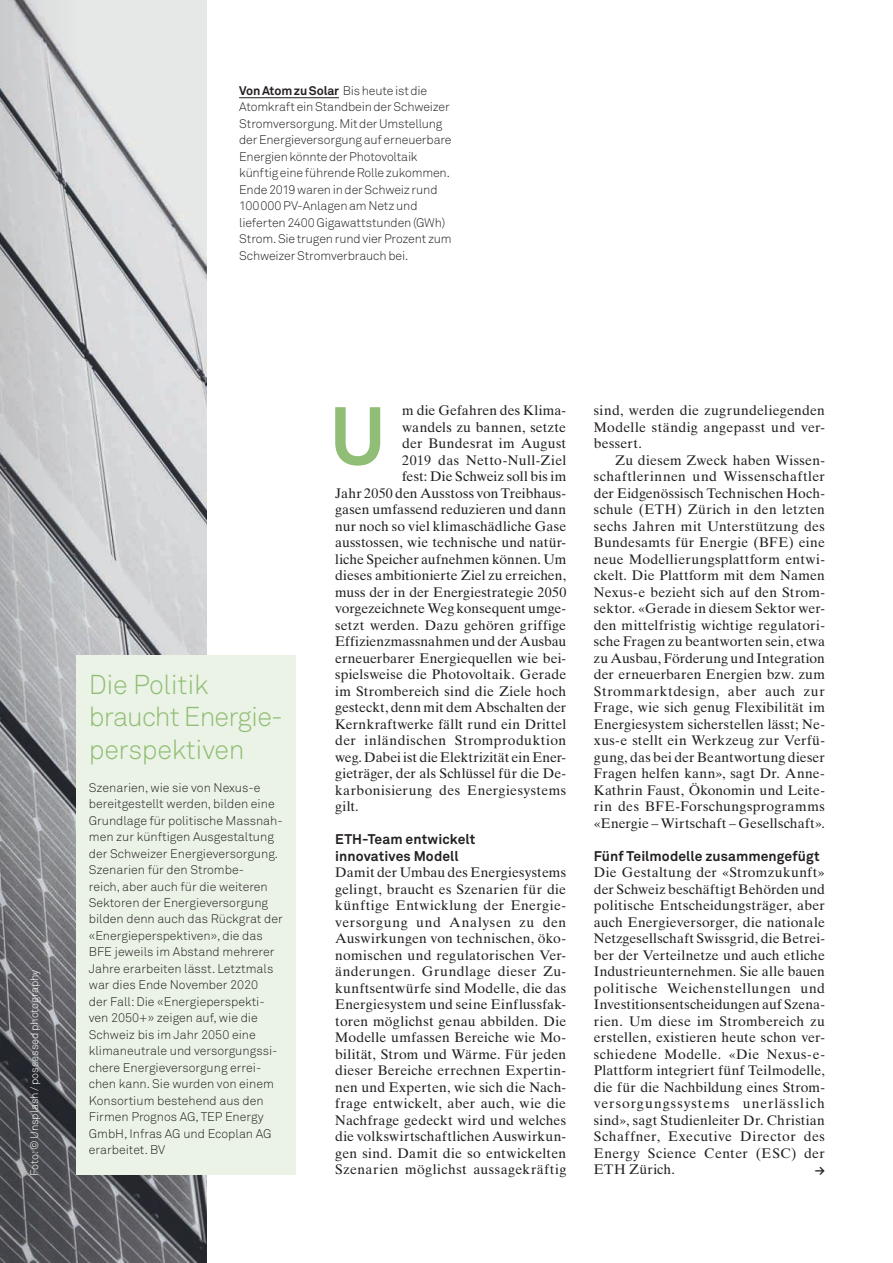
<style>
.page{position:relative;width:893px;height:1263px;background:#fff}
.page>*{position:absolute;margin:0;border:0;box-sizing:border-box;transform-origin:0 0}
.t1{font:700 81px "Akkurat Std";color:#91be76}
.t2{font:300 27px/32.4px "Akkurat Std";letter-spacing:-.01em;color:#91be76}
.t3{font:13.8px/16.5px "Times Ten LT Std";letter-spacing:.015em;color:#231f20;text-align:justify}
.t4{font:13.8px "Times Ten LT Std";letter-spacing:-.005em;color:#231f20}
.t5{font:700 13.8px/16.5px "Akkurat Std";letter-spacing:.005em;color:#231f20}
.t6{font:13.8px "Times Ten LT Std";letter-spacing:.035em;color:#231f20}
.t7{font:700 12.75px "Akkurat Std";color:#231f20}
.t8{font:300 12.3px/16.5px "Akkurat Std";color:#231f20}
.t9{font:300 10.8px "Akkurat Std";letter-spacing:-.005em;color:#fff}
.s1{font-weight:700}
</style>
<div class="page">
<img style="left:77px;top:0;width:129px;height:1263px">
<svg style="left:0;top:0;width:77px;height:1263px;background:#989a9d"></svg>
<hr style="left:239px;top:97px;width:100px;height:1px;background:#231f20">
<div style="left:76px;top:655px;width:220px;height:519px;background:#ebf3e6"></div>
<p class="t8" style="left:239px;top:82px;width:214px"><span class="s1">Von Atom zu Solar</span> Bis heute ist die Atomkraft ein Standbein der Schweizer Stromversorgung. Mit der Umstellung der Energieversorgung auf erneuerbare Energien könnte der Photovoltaik künftig eine führende Rolle zukommen.<br>Ende 2019 waren in der Schweiz rund 100000 PV-Anlagen am Netz und lieferten 2400 Gigawattstunden (GWh)<br>Strom. Sie trugen rund vier Prozent zum Schweizer Stromverbrauch bei.</p>
<p class="t9" style="left:28px;top:1176px;width:208px;rotate:-90deg">Foto: © Unsplash / possessed photography</p>
<h2 class="t2" style="left:89px;top:669px;width:195px">Die Politik braucht Energie&shy;perspektiven</h2>
<p class="t8" style="left:89px;top:779px;width:195px">Szenarien, wie sie von Nexus-e bereitgestellt werden, bilden eine<br>Grundlage für politische Massnah&shy;men zur künftigen Ausgestaltung der Schweizer Energieversorgung.<br>Szenarien für den Strombe-<br>reich, aber auch für die weiteren<br>Sektoren der Energieversorgung bilden denn auch das Rückgrat der «Energieperspektiven», die das<br>BFE jeweils im Abstand mehrerer<br>Jahre erarbeiten lässt. Letztmals war dies Ende November 2020<br>der Fall: Die «Energieperspekti&shy;ven 2050+» zeigen auf, wie die<br>Schweiz bis im Jahr 2050 eine klimaneutrale und versorgungssi&shy;chere Energieversorgung errei&shy;chen kann. Sie wurden von einem<br>Konsortium bestehend aus den<br>Firmen Prognos AG, TEP Energy<br>GmbH, Infras AG und Ecoplan AG erarbeitet. BV</p>
<h1 class="t1" style="left:330px;top:386px;width:57px">U</h1>
<p class="t3" style="left:402px;top:402px;width:166px">m die Gefahren des Klima-</p>
<p class="t3" style="left:402px;top:419px;width:166px">wandels zu bannen, setzte</p>
<p class="t3" style="left:402px;top:435px;width:165px">der Bundesrat im August</p>
<p class="t3" style="left:402px;top:452px;width:166px">2019 das Netto-Null-Ziel</p>
<p class="t3" style="left:402px;top:468px;width:166px">fest: Die Schweiz soll bis im</p>
<p class="t3" style="left:335px;top:485px;width:233px">Jahr 2050 den Ausstoss von Treibhaus-</p>
<p class="t3" style="left:335px;top:501px;width:233px">gasen umfassend reduzieren und dann</p>
<p class="t3" style="left:335px;top:518px;width:233px">nur noch so viel klimaschädliche Gase</p>
<p class="t3" style="left:335px;top:534px;width:233px">ausstossen, wie technische und natür-</p>
<p class="t4" style="left:335px;top:551px;width:233px">liche Speicher aufnehmen können. Um</p>
<p class="t3" style="left:335px;top:567px;width:233px">dieses ambitionierte Ziel zu erreichen,</p>
<p class="t3" style="left:335px;top:584px;width:233px">muss der in der Energiestrategie 2050</p>
<p class="t4" style="left:335px;top:600px;width:233px">vorgezeichnete Weg konsequent umge-</p>
<p class="t3" style="left:335px;top:617px;width:233px">setzt werden. Dazu gehören griffige</p>
<p class="t3" style="left:335px;top:633px;width:233px">Effizienzmassnahmen und der Ausbau</p>
<p class="t3" style="left:335px;top:650px;width:233px">erneuerbarer Energiequellen wie bei-</p>
<p class="t3" style="left:335px;top:666px;width:233px">spielsweise die Photovoltaik. Gerade</p>
<p class="t3" style="left:335px;top:682px;width:233px">im Strombereich sind die Ziele hoch</p>
<p class="t3" style="left:335px;top:699px;width:233px">gesteckt, denn mit dem Abschalten der</p>
<p class="t3" style="left:335px;top:715px;width:232px">Kernkraftwerke fällt rund ein Drittel</p>
<p class="t3" style="left:335px;top:732px;width:233px">der inländischen Stromproduktion</p>
<p class="t4" style="left:335px;top:749px;width:233px">weg. Dabei ist die Elektrizität ein Ener-</p>
<p class="t3" style="left:335px;top:765px;width:233px">gieträger, der als Schlüssel für die De-</p>
<p class="t3" style="left:335px;top:781px;width:233px">karbonisierung des Energiesystems</p>
<p class="t3" style="left:335px;top:798px;width:25px">gilt.</p>
<p class="t5" style="left:335px;top:831px;width:142px">ETH-Team entwickelt innovatives Modell</p>
<p class="t3" style="left:335px;top:864px;width:233px">Damit der Umbau des Energiesystems gelingt, braucht es Szenarien für die künftige Entwicklung der Energie&shy;versorgung und Analysen zu den Auswirkungen von technischen, öko&shy;nomischen und regulatorischen Ver&shy;änderungen. Grundlage dieser Zu&shy;kunftsentwürfe sind Modelle, die das Energiesystem und seine Einflussfak&shy;toren möglichst genau abbilden. Die Modelle umfassen Bereiche wie Mo&shy;bilität, Strom und Wärme. Für jeden dieser Bereiche errechnen Expertin&shy;nen und Experten, wie sich die Nach&shy;frage entwickelt, aber auch, wie die Nachfrage gedeckt wird und welches die volkswirtschaftlichen Auswirkun&shy;gen sind. Damit die so entwickelten</p>
<p class="t6" style="left:335px;top:1161px;width:233px">Szenarien möglichst aussagekräftig</p>
<p class="t3" style="left:594px;top:402px;width:233px">sind, werden die zugrundeliegenden Modelle ständig angepasst und ver&shy;bessert.</p>
<p class="t3" style="left:594px;top:452px;width:233px;text-indent:21px">Zu diesem Zweck haben Wissen&shy;schaftlerinnen und Wissenschaftler der Eidgenössisch Technischen Hoch&shy;schule (ETH) Zürich in den letzten sechs Jahren mit Unterstützung des Bundesamts für Energie (BFE) eine neue Modellierungsplattform entwi&shy;ckelt. Die Plattform mit dem Namen Nexus-e bezieht sich auf den Strom&shy;sektor. «Gerade in diesem Sektor wer&shy;den mittelfristig wichtige regulatori&shy;sche Fragen zu beantworten sein, etwa zu Ausbau, Förderung und Integration der erneuerbaren Energien bzw. zum Strommarktdesign, aber auch zur Frage, wie sich genug Flexibilität im Energiesystem sicherstellen lässt; Ne&shy;xus-e stellt ein Werkzeug zur Verfü&shy;gung, das bei der Beantwortung dieser Fragen helfen kann», sagt Dr. Anne-Kathrin Faust, Ökonomin und Leite&shy;rin des BFE-Forschungsprogramms «Energie – Wirtschaft – Gesellschaft».</p>
<p class="t5" style="left:594px;top:848px;width:227px">Fünf Teilmodelle zusammengefügt</p>
<p class="t3" style="left:594px;top:864px;width:233px">Die Gestaltung der «Stromzukunft» der Schweiz beschäftigt Behörden und politische Entscheidungsträger, aber auch Energieversorger, die nationale Netzgesellschaft Swissgrid, die Betrei&shy;ber der Verteilnetze und auch etliche Industrieunternehmen. Sie alle bauen politische Weichenstellungen und Investitionsentscheidungen auf Szena&shy;rien. Um diese im Strombereich zu erstellen, existieren heute schon ver&shy;schiedene Modelle. «Die Nexus-e-Plattform integriert fünf Teilmodelle, die für die Nachbildung eines Strom&shy;versorgungssystems unerlässlich sind», sagt Studienleiter Dr. Christian Schaffner, Executive Director des Energy Science Center (ESC) der ETH Zürich.</p>
<p class="t7" style="left:815px;top:1162px;width:12px">→</p>
</div>
